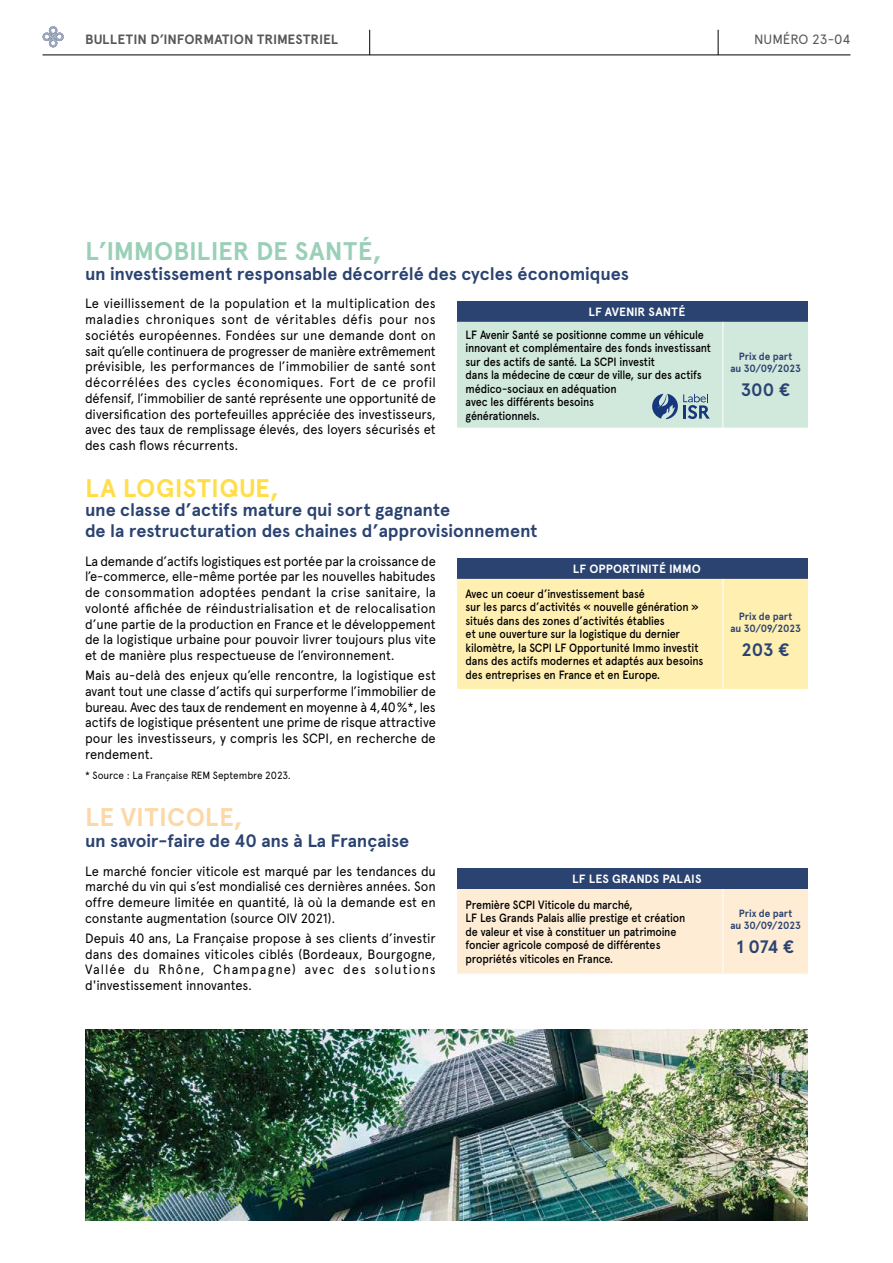
<style>
.page{position:relative;width:893px;height:1263px;background:#fff}
.page>*{position:absolute;margin:0;border:0;box-sizing:border-box;transform-origin:0 0}
.t1{font:700 25.5px "Apercu";letter-spacing:-.005em;color:#9ad0b8}
.t2{font:700 25.5px "Apercu";letter-spacing:.01em;color:#ffde4b}
.t3{font:700 25.5px "Apercu";letter-spacing:.025em;color:#fcd8a7}
.t4{font:700 18px/21px "Apercu";letter-spacing:-.005em;color:#2b4370}
.t5{font:13.5px/15.8px "Apercu";letter-spacing:-.005em;color:#000;text-align:justify;scale:.95 1}
.t6{font:700 13.5px "Apercu";letter-spacing:.005em;color:#575756}
.t7{font:13.5px "Apercu";letter-spacing:-.01em;color:#575756}
.t8{font:500 12px/13.5px "Apercu";letter-spacing:-.015em;color:#000;scale:.9 1}
.t9{font:700 12px "Apercu";letter-spacing:.005em;color:#fff}
.t10{font:700 10.5px/12px "Apercu";letter-spacing:-.005em;color:#2b4370;text-align:center;scale:.95 1}
.t11{font:10.5px "Apercu";letter-spacing:-.01em;color:#000;scale:.95 1}
</style>
<div class="page">
<svg style="left:718px;top:30px;width:1px;height:25px"></svg>
<svg style="left:43px;top:26px;width:21px;height:21px"></svg>
<hr style="left:43px;top:55px;width:807px;height:1px;background:#000">
<svg style="left:369px;top:30px;width:1px;height:25px"></svg>
<div style="left:457px;top:301px;width:351px;height:21px;background:#2b4370"></div>
<div style="left:457px;top:558px;width:351px;height:21px;background:#2b4370"></div>
<div style="left:457px;top:579px;width:351px;height:110px;background:#ffefb1"></div>
<hr style="left:722px;top:579px;width:1px;height:110px;background:#fff">
<div style="left:457px;top:868px;width:351px;height:21px;background:#2b4370"></div>
<div style="left:457px;top:889px;width:351px;height:85px;background:#feecd4"></div>
<hr style="left:722px;top:889px;width:1px;height:85px;background:#fff">
<img style="left:85px;top:1029px;width:723px;height:191px">
<div style="left:457px;top:322px;width:351px;height:106px;background:#d1e8dd"></div>
<p class="t6" style="left:85px;top:31px;width:254px">BULLETIN D’INFORMATION TRIMESTRIEL</p>
<p class="t7" style="left:754px;top:31px;width:98px">NUMÉRO 23-04</p>
<h1 class="t1" style="left:85px;top:236px;width:298px">L’IMMOBILIER DE SANTÉ,</h1>
<h2 class="t4" style="left:85px;top:263px;width:545px">un investissement responsable décorrélé des cycles économiques</h2>
<p class="t5" style="left:85px;top:296px;width:371px">Le vieillissement de la population et la multiplication des maladies chroniques sont de véritables défis pour nos sociétés européennes. Fondées sur une demande dont on sait qu’elle continuera de progresser de manière extrêmement prévisible, les performances de l’immobilier de santé sont décorrélées des cycles économiques. Fort de ce profil défensif, l’immobilier de santé représente une opportunité de diversification des portefeuilles appréciée des investisseurs, avec des taux de remplissage élevés, des loyers sécurisés et des cash flows récurrents.</p>
<p class="t9" style="left:588px;top:304px;width:98px">LF AVENIR SANTÉ</p>
<p class="t8" style="left:466px;top:328px;width:274px">LF Avenir Santé se positionne comme un véhicule innovant et complémentaire des fonds investissant sur des actifs de santé. La SCPI investit<br>dans la médecine de cœur de ville, sur des actifs médico-sociaux en adéquation<br>avec les différents besoins<br>générationnels.</p>
<h1 class="t2" style="left:85px;top:472px;width:195px">LA LOGISTIQUE,</h1>
<h2 class="t4" style="left:85px;top:499px;width:454px">une classe d’actifs mature qui sort gagnante<br>de la restructuration des chaines d’approvisionnement</h2>
<p class="t5" style="left:85px;top:553px;width:371px">La demande d’actifs logistiques est portée par la croissance de l’e-commerce, elle-même portée par les nouvelles habitudes de consommation adoptées pendant la crise sanitaire, la volonté affichée de réindustrialisation et de relocalisation d’une partie de la production en France et le développement de la logistique urbaine pour pouvoir livrer toujours plus vite et de manière plus respectueuse de l’environnement.</p>
<p class="t5" style="left:85px;top:667px;width:371px">Mais au-delà des enjeux qu’elle rencontre, la logistique est avant tout une classe d’actifs qui surperforme l’immobilier de bureau. Avec des taux de rendement en moyenne à 4,40%*, les actifs de logistique présentent une prime de risque attractive pour les investisseurs, y compris les SCPI, en recherche de rendement.</p>
<p class="t11" style="left:85px;top:769px;width:218px">* Source : La Française REM Septembre 2023.</p>
<p class="t9" style="left:573px;top:561px;width:129px">LF OPPORTINITÉ IMMO</p>
<p class="t8" style="left:466px;top:587px;width:266px">Avec un coeur d’investissement basé<br>sur les parcs d’activités « nouvelle génération » situés dans des zones d’activités établies<br>et une ouverture sur la logistique du dernier kilomètre, la SCPI LF Opportunité Immo investit dans des actifs modernes et adaptés aux besoins des entreprises en France et en Europe.</p>
<p class="t10" style="left:730px;top:351px;width:76px">Prix de part<br>au 30/09/2023</p>
<h2 class="t4" style="left:741px;top:380px;width:51px">300 €</h2>
<p class="t10" style="left:730px;top:610px;width:76px">Prix de part<br>au 30/09/2023</p>
<h2 class="t4" style="left:741px;top:639px;width:50px">203 €</h2>
<h1 class="t3" style="left:85px;top:802px;width:159px">LE VITICOLE,</h1>
<h2 class="t4" style="left:85px;top:830px;width:326px">un savoir-faire de 40 ans à La Française</h2>
<p class="t5" style="left:85px;top:863px;width:371px">Le marché foncier viticole est marqué par les tendances du marché du vin qui s’est mondialisé ces dernières années. Son offre demeure limitée en quantité, là où la demande est en constante augmentation (source OIV 2021).</p>
<p class="t5" style="left:85px;top:930px;width:371px">Depuis 40 ans, La Française propose à ses clients d’investir dans des domaines viticoles ciblés (Bordeaux, Bourgogne, Vallée du Rhône, Champagne) avec des solutions d'investissement innovantes.</p>
<p class="t9" style="left:572px;top:872px;width:131px">LF LES GRANDS PALAIS</p>
<p class="t8" style="left:466px;top:898px;width:246px">Première SCPI Viticole du marché,<br>LF Les Grands Palais allie prestige et création de valeur et vise à constituer un patrimoine foncier agricole composé de différentes propriétés viticoles en France.</p>
<p class="t10" style="left:730px;top:907px;width:76px">Prix de part<br>au 30/09/2023</p>
<h2 class="t4" style="left:737px;top:936px;width:59px">1 074 €</h2>
</div>
